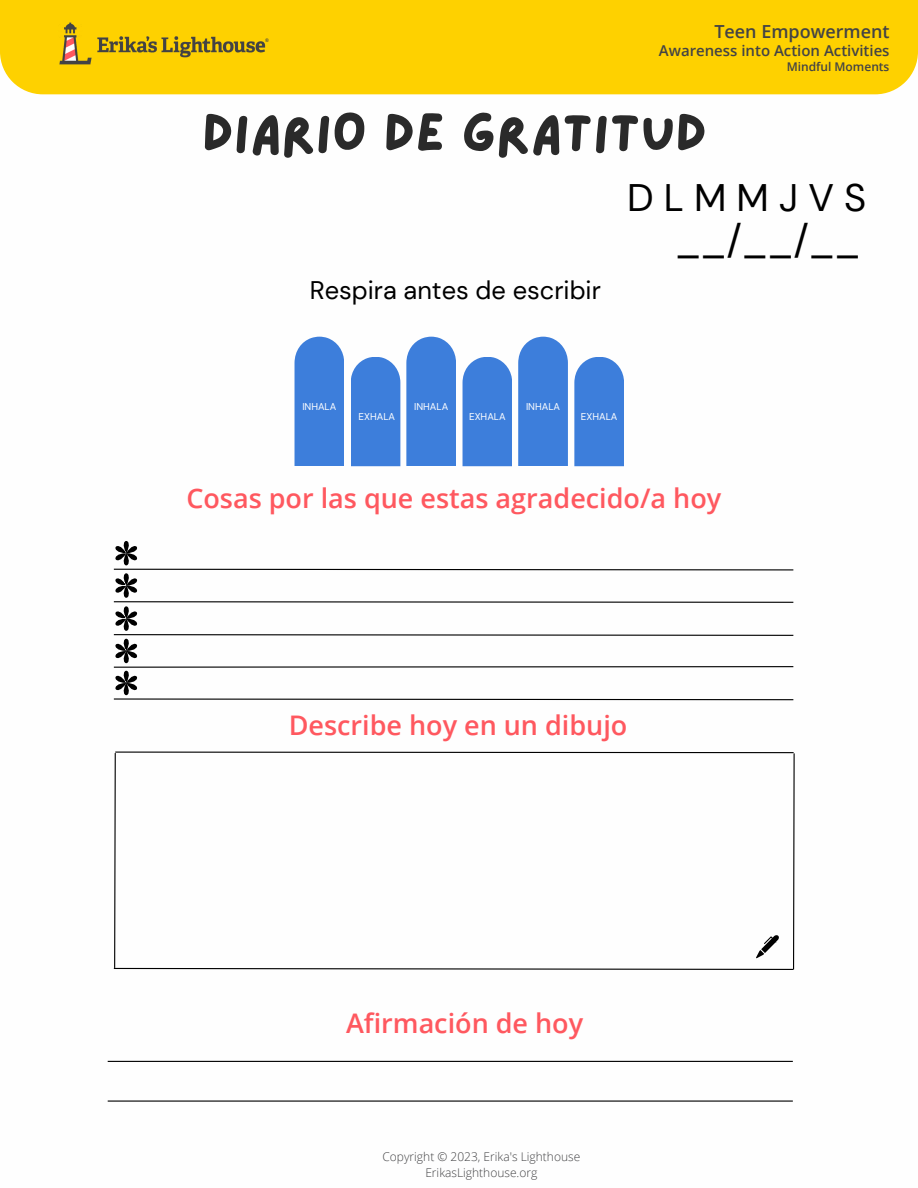
<style>
.page{position:relative;width:918px;height:1188px;background:#fff}
.page>*{position:absolute;margin:0;border:0;box-sizing:border-box;transform-origin:0 0}
.t1{font:54.3px "Lazydog";color:#2a2a2a}
.t2{font:39.9px "DM Sans";color:#000}
.t3{font:38.25px "DM Sans";letter-spacing:.265em;color:#000}
.t4{font:600 27px "Open Sans";color:#ff585f}
.t5{font:25.35px "DM Sans";color:#000}
.t6{font:600 18px "Open Sans";color:#434345}
.t7{font:600 15px "Open Sans";color:#434345}
.t8{font:300 12px "Open Sans";color:#434345}
.t9{font:600 12px "Open Sans";color:#434345}
.t10{font:9.9px "DM Sans";color:#fff}
</style>
<div class="page">
<hr style="left:108px;top:1061px;width:685px;height:1px;background:#000">
<hr style="left:108px;top:1101px;width:685px;height:1px;background:#000">
<div style="left:295px;top:337px;width:49px;height:129px;background:#3d7edb"></div>
<div style="left:351px;top:357px;width:49px;height:109px;background:#3d7edb"></div>
<div style="left:406px;top:337px;width:50px;height:129px;background:#3d7edb"></div>
<div style="left:463px;top:357px;width:49px;height:109px;background:#3d7edb"></div>
<svg style="left:518px;top:337px;width:50px;height:129px;background:#4583dc"></svg>
<svg style="left:574px;top:357px;width:50px;height:109px;background:#4785dc"></svg>
<svg style="left:113px;top:541px;width:681px;height:160px"></svg>
<svg style="left:113px;top:751px;width:682px;height:219px"></svg>
<div style="left:0;top:0;width:918px;height:94px;background:#fed100"></div>
<img style="left:59px;top:22px;width:210px;height:43px">
<p class="t6" style="left:714px;top:18px;width:177px">Teen Empowerment</p>
<p class="t7" style="left:659px;top:40px;width:232px">Awareness into Action Activities</p>
<p class="t9" style="left:787px;top:58px;width:104px">Mindful Moments</p>
<p class="t1" style="left:202px;top:107px;width:506px">DIARIO DE GRATITUD</p>
<p class="t3" style="left:627px;top:173px;width:241px">DLMMJVS</p>
<p class="t5" style="left:310px;top:274px;width:293px">Respira antes de escribir</p>
<p class="t10" style="left:302px;top:400px;width:36px">INHALA</p>
<p class="t10" style="left:359px;top:410px;width:38px">EXHALA</p>
<p class="t10" style="left:414px;top:400px;width:36px">INHALA</p>
<p class="t10" style="left:469px;top:410px;width:38px">EXHALA</p>
<p class="t10" style="left:526px;top:400px;width:36px">INHALA</p>
<p class="t10" style="left:581px;top:410px;width:38px">EXHALA</p>
<p class="t2" style="left:675px;top:215px;width:186px">__/__/__</p>
<p class="t4" style="left:186px;top:480px;width:536px">Cosas por las que estas agradecido/a hoy</p>
<p class="t4" style="left:289px;top:707px;width:340px">Describe hoy en un dibujo</p>
<p class="t4" style="left:346px;top:1004px;width:239px">Afirmación de hoy</p>
<p class="t8" style="left:383px;top:1148px;width:199px">Copyright © 2023, Erika's Lighthouse</p>
<p class="t8" style="left:425px;top:1164px;width:114px">ErikasLighthouse.org</p>
</div>
